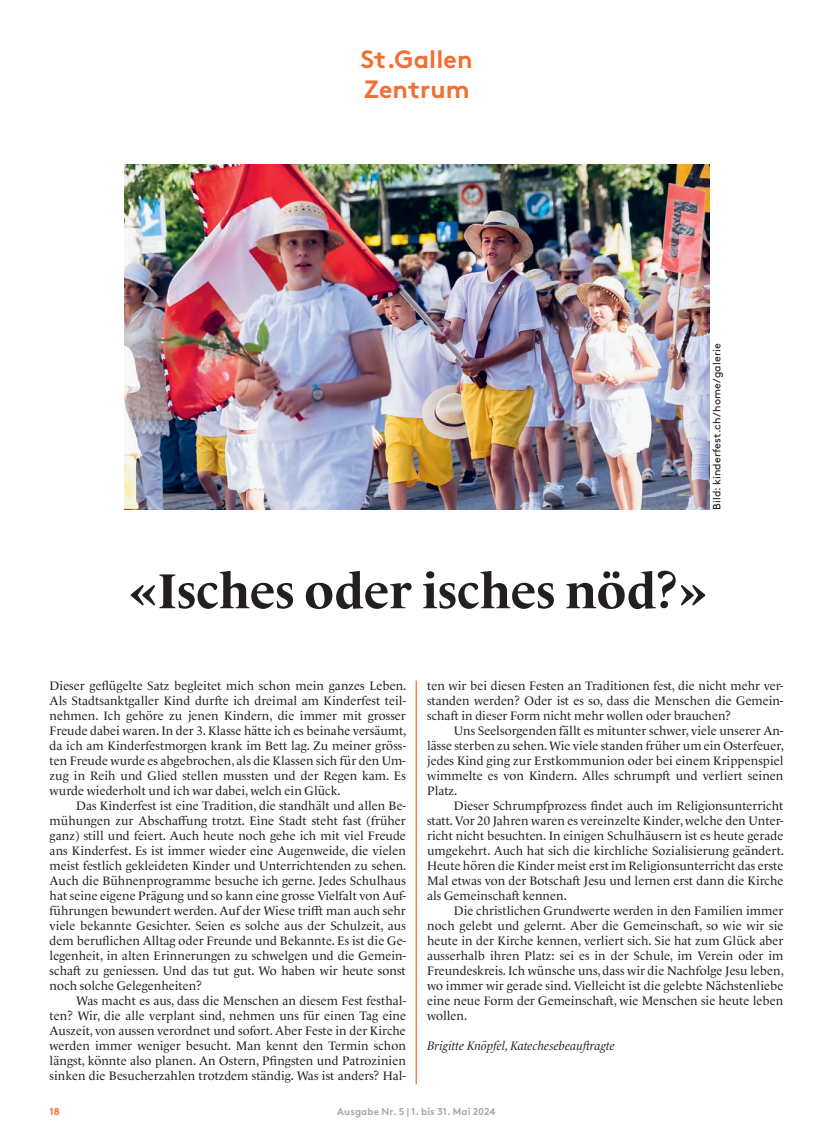
<style>
.page{position:relative;width:833px;height:1134px;background:#fff}
.page>*{position:absolute;margin:0;border:0;box-sizing:border-box;transform-origin:0 0}
.t1{font:700 50px "Le Monde Livre Pro";letter-spacing:-.005em;color:#231f20}
.t2{font:700 25px/30px "Brown Pro";letter-spacing:.005em;color:#f36e31}
.t3{font:12.5px/15px "Le Monde Livre Pro";letter-spacing:.005em;color:#231f20;text-align:justify}
.t4{font:italic 12.5px "Le Monde Livre Pro";color:#231f20}
.t5{font:10.62px "Brown Pro";letter-spacing:.01em;color:#231f20}
.t6{font:700 10px "Brown Pro";letter-spacing:.01em;color:#a8a9ad}
.t7{font:700 10px "Brown Pro";color:#f36e31}
</style>
<div class="page">
<hr style="left:415px;top:680px;width:2px;height:404px;background:#f36e31">
<img style="left:124px;top:165px;width:585px;height:345px">
<h2 class="t2" style="left:361px;top:42px;width:113px">St.Gallen<br>Zentrum</h2>
<p class="t5" style="left:709px;top:510px;width:168px;rotate:-90deg">Bild: kinderfest.ch/home/galerie</p>
<h1 class="t1" style="left:129px;top:552px;width:579px">«Isches oder isches nöd?»</h1>
<p class="t3" style="left:50px;top:677px;width:358px">Dieser geflügelte Satz begleitet mich schon mein ganzes Leben.<br>Als Stadtsanktgaller Kind durfte ich dreimal am Kinderfest teil&shy;nehmen. Ich gehöre zu jenen Kindern, die immer mit grosser Freude dabei waren. In der 3.Klasse hätte ich es beinahe versäumt, da ich am Kinderfestmorgen krank im Bett lag. Zu meiner gröss&shy;ten Freude wurde es abgebrochen, als die Klassen sich für den Um&shy;zug in Reih und Glied stellen mussten und der Regen kam. Es wurde wiederholt und ich war dabei, welch ein Glück.</p>
<p class="t3" style="left:50px;top:797px;width:358px;text-indent:27px">Das Kinderfest ist eine Tradition, die standhält und allen Be&shy;mühungen zur Abschaffung trotzt. Eine Stadt steht fast (früher ganz) still und feiert. Auch heute noch gehe ich mit viel Freude ans Kinderfest. Es ist immer wieder eine Augenweide, die vielen meist festlich gekleideten Kinder und Unterrichtenden zu sehen.<br>Auch die Bühnenprogramme besuche ich gerne. Jedes Schulhaus hat seine eigene Prägung und so kann eine grosse Vielfalt von Auf&shy;führungen bewundert werden. Auf der Wiese trifft man auch sehr viele bekannte Gesichter. Seien es solche aus der Schulzeit, aus dem beruflichen Alltag oder Freunde und Bekannte. Es ist die Ge&shy;legenheit, in alten Erinnerungen zu schwelgen und die Gemein&shy;schaft zu geniessen. Und das tut gut. Wo haben wir heute sonst noch solche Gelegenheiten?</p>
<p class="t3" style="left:50px;top:992px;width:358px;text-indent:27px">Was macht es aus, dass die Menschen an diesem Fest festhal&shy;ten? Wir, die alle verplant sind, nehmen uns für einen Tag eine Auszeit, von aussen verordnet und sofort. Aber Feste in der Kirche werden immer weniger besucht. Man kennt den Termin schon längst, könnte also planen. An Ostern, Pfingsten und Patrozinien sinken die Besucherzahlen trotzdem ständig. Was ist anders? Hal-</p>
<p class="t3" style="left:427px;top:677px;width:358px">ten wir bei diesen Festen an Traditionen fest, die nicht mehr ver&shy;standen werden? Oder ist es so, dass die Menschen die Gemein&shy;schaft in dieser Form nicht mehr wollen oder brauchen?</p>
<p class="t3" style="left:427px;top:722px;width:358px;text-indent:27px">Uns Seelsorgenden fällt es mitunter schwer, viele unserer An&shy;lässe sterben zu sehen. Wie viele standen früher um ein Osterfeuer, jedes Kind ging zur Erstkommunion oder bei einem Krippenspiel wimmelte es von Kindern. Alles schrumpft und verliert seinen Platz.</p>
<p class="t3" style="left:427px;top:797px;width:358px;text-indent:27px">Dieser Schrumpfprozess findet auch im Religionsunterricht statt. Vor 20 Jahren waren es vereinzelte Kinder, welche den Unter&shy;richt nicht besuchten. In einigen Schulhäusern ist es heute gerade umgekehrt. Auch hat sich die kirchliche Sozialisierung geändert.<br>Heute hören die Kinder meist erst im Religionsunterricht das erste Mal etwas von der Botschaft Jesu und lernen erst dann die Kirche als Gemeinschaft kennen.</p>
<p class="t3" style="left:427px;top:902px;width:358px;text-indent:27px">Die christlichen Grundwerte werden in den Familien immer noch gelebt und gelernt. Aber die Gemeinschaft, so wie wir sie heute in der Kirche kennen, verliert sich. Sie hat zum Glück aber ausserhalb ihren Platz: sei es in der Schule, im Verein oder im Freundeskreis. Ich wünsche uns, dass wir die Nachfolge Jesu leben, wo immer wir gerade sind. Vielleicht ist die gelebte Nächstenliebe eine neue Form der Gemeinschaft, wie Menschen sie heute leben wollen.</p>
<p class="t4" style="left:427px;top:1036px;width:189px">Brigitte Knöpfel, Katechesebeauftragte</p>
<p class="t7" style="left:50px;top:1103px;width:12px">18</p>
<p class="t6" style="left:337px;top:1103px;width:160px">Ausgabe Nr. 5 | 1. bis 31. Mai 2024</p>
</div>
